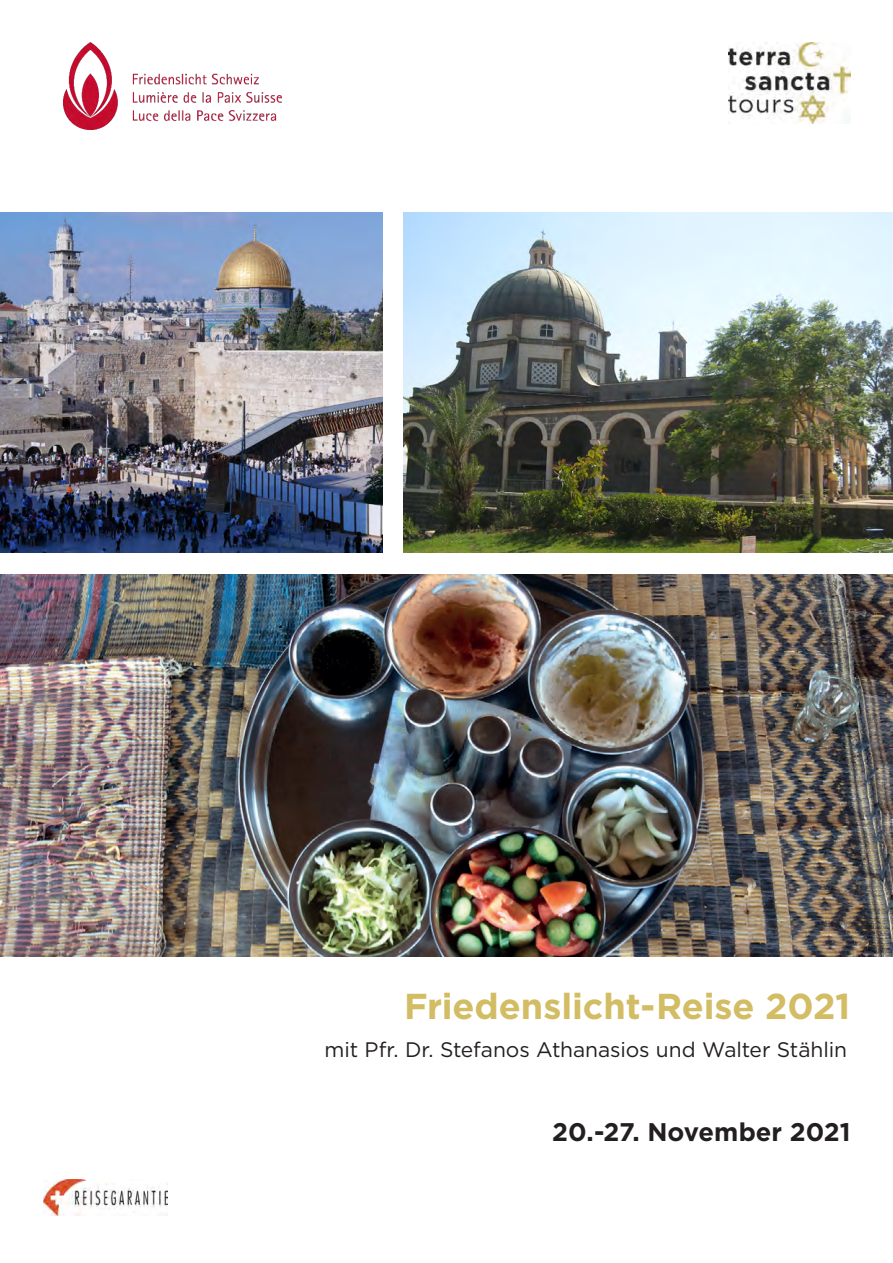
<style>
.page{position:relative;width:893px;height:1263px;background:#fff}
.page>*{position:absolute;margin:0;border:0;box-sizing:border-box;transform-origin:0 0}
.Plain_Text{font:700 36px "Gotham";letter-spacing:-.005em;color:#d2bc64}
.Plain_Text-2{font:700 25.5px "Gotham";color:#231f20}
.t1{font:21px "Gotham";letter-spacing:-.005em;color:#231f20}
</style>
<div class="page">
<img style="left:43px;top:1180px;width:125px;height:35px">
<img style="left:728px;top:43px;width:122px;height:80px">
<img style="left:64px;top:43px;width:218px;height:86px">
<img style="left:0;top:213px;width:383px;height:340px">
<img style="left:0;top:574px;width:893px;height:383px">
<img style="left:404px;top:213px;width:489px;height:340px">
<p class="Plain_Text" style="left:404px;top:982px;width:448px">Friedenslicht-Reise 2021</p>
<p class="t1" style="left:325px;top:1035px;width:524px">mit Pfr. Dr. Stefanos Athanasios und Walter Stählin</p>
<p class="Plain_Text-2" style="left:552px;top:1114px;width:300px">20.-27. November 2021</p>
</div>
